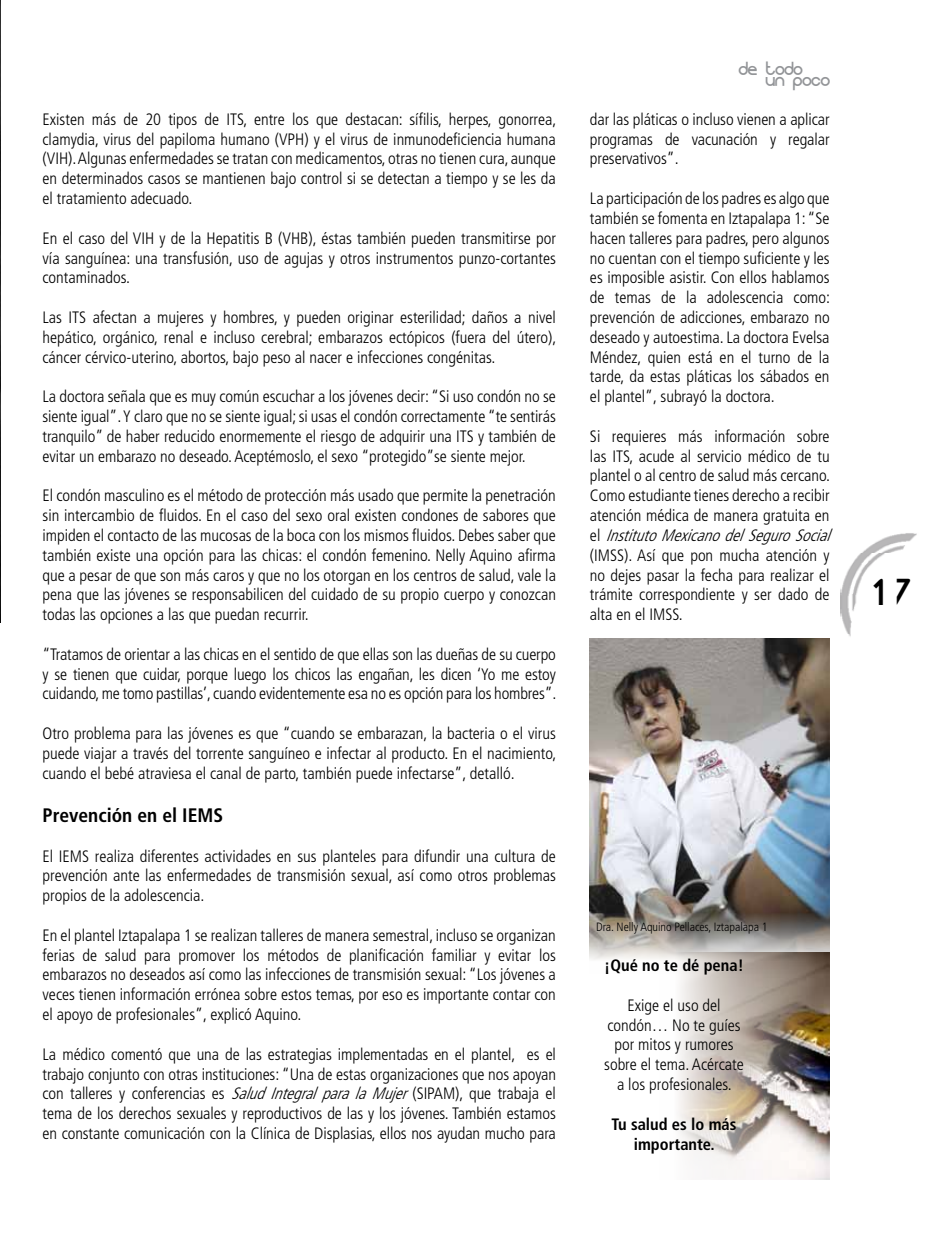
<style>
.page{position:relative;width:936px;height:1234px;background:#fff}
.page>*{position:absolute;margin:0;border:0;box-sizing:border-box;transform-origin:0 0}
.t1{font:39px "Baby Face";color:#000}
.t2{font:700 condensed 19.5px "Frutiger";color:#000}
.t3{font:18px "Evolution";color:#939598}
.t4{font:300 condensed 16.5px/19.8px "Frutiger";color:#000;text-align:justify}
.t5{font:700 condensed 16.5px/19.8px "Frutiger";color:#000;text-align:center}
.t6{font:300 condensed 12px "Frutiger";color:#000}
.s1{font-style:italic}
</style>
<div class="page">
<img style="left:840px;top:533px;width:77px;height:104px">
<img style="left:0;top:0;width:1px;height:354px">
<img style="left:678px;top:973px;width:151px;height:205px">
<svg style="left:0;top:354px;width:1px;height:269px"></svg>
<img style="left:590px;top:638px;width:239px;height:335px">
<p class="t4" style="left:43px;top:109px;width:515px">Existen más de 20 tipos de ITS, entre los que destacan: sífilis, herpes, gonorrea, clamydia, virus del papiloma humano (VPH) y el virus de inmunodeficiencia humana (VIH). Algunas enfermedades se tratan con medicamentos, otras no tienen cura, aunque en determinados casos se mantienen bajo control si se detectan a tiempo y se les da el tratamiento adecuado.</p>
<p class="t4" style="left:43px;top:228px;width:515px">En el caso del VIH y de la Hepatitis B (VHB), éstas también pueden transmitirse por vía sanguínea: una transfusión, uso de agujas y otros instrumentos punzo-cortantes contaminados.</p>
<p class="t4" style="left:43px;top:307px;width:515px">Las ITS afectan a mujeres y hombres, y pueden originar esterilidad; daños a nivel hepático, orgánico, renal e incluso cerebral; embarazos ectópicos (fuera del útero), cáncer cérvico-uterino, abortos, bajo peso al nacer e infecciones congénitas.</p>
<p class="t4" style="left:43px;top:387px;width:515px">La doctora señala que es muy común escuchar a los jóvenes decir: “Si uso condón no se siente igual”. Y claro que no se siente igual; si usas el condón correctamente “te sentirás tranquilo” de haber reducido enormemente el riesgo de adquirir una ITS y también de evitar un embarazo no deseado. Aceptémoslo, el sexo “protegido”se siente mejor.</p>
<p class="t4" style="left:43px;top:486px;width:515px">El condón masculino es el método de protección más usado que permite la penetración sin intercambio de fluidos. En el caso del sexo oral existen condones de sabores que impiden el contacto de las mucosas de la boca con los mismos fluidos. Debes saber que también existe una opción para las chicas: el condón femenino. Nelly Aquino afirma que a pesar de que son más caros y que no los otorgan en los centros de salud, vale la pena que las jóvenes se responsabilicen del cuidado de su propio cuerpo y conozcan todas las opciones a las que puedan recurrir.</p>
<p class="t4" style="left:43px;top:644px;width:515px">“Tratamos de orientar a las chicas en el sentido de que ellas son las dueñas de su cuerpo y se tienen que cuidar, porque luego los chicos las engañan, les dicen ‘Yo me estoy cuidando, me tomo pastillas’, cuando evidentemente esa no es opción para los hombres”.</p>
<p class="t4" style="left:43px;top:723px;width:515px">Otro problema para las jóvenes es que “cuando se embarazan, la bacteria o el virus puede viajar a través del torrente sanguíneo e infectar al producto. En el nacimiento, cuando el bebé atraviesa el canal de parto, también puede infectarse”, detalló.</p>
<p class="t2" style="left:43px;top:803px;width:182px">Prevención en el IEMS</p>
<p class="t4" style="left:43px;top:846px;width:515px">El IEMS realiza diferentes actividades en sus planteles para difundir una cultura de prevención ante las enfermedades de transmisión sexual, así como otros problemas propios de la adolescencia.</p>
<p class="t4" style="left:43px;top:925px;width:515px">En el plantel Iztapalapa 1 se realizan talleres de manera semestral, incluso se organizan ferias de salud para promover los métodos de planificación familiar y evitar los embarazos no deseados así como las infecciones de transmisión sexual: “Los jóvenes a veces tienen información errónea sobre estos temas, por eso es importante contar con el apoyo de profesionales”, explicó Aquino.</p>
<p class="t4" style="left:43px;top:1044px;width:515px">La médico comentó que una de las estrategias implementadas en el plantel, es el trabajo conjunto con otras instituciones: “Una de estas organizaciones que nos apoyan con talleres y conferencias es <span class="s1">SaludIntegralparalaMujer</span>(SIPAM), que trabaja el tema de los derechos sexuales y reproductivos de las y los jóvenes. También estamos en constante comunicación con la Clínica de Displasias, ellos nos ayudan mucho para</p>
<p class="t3" style="left:738px;top:58px;width:65px">de todo</p>
<p class="t3" style="left:765px;top:69px;width:65px">un poco</p>
<p class="t4" style="left:590px;top:109px;width:241px">dar las pláticas o incluso vienen a aplicar programas de vacunación y regalar preservativos”.</p>
<p class="t4" style="left:590px;top:189px;width:242px">La participación de los padres es algo que también se fomenta en Iztapalapa 1: “Se hacen talleres para padres, pero algunos no cuentan con el tiempo suficiente y les es imposible asistir. Con ellos hablamos de temas de la adolescencia como: prevención de adicciones, embarazo no deseado y autoestima. La doctora Evelsa Méndez, quien está en el turno de la tarde, da estas pláticas los sábados en el plantel”, subrayó la doctora.</p>
<p class="t4" style="left:590px;top:426px;width:248px;text-align:left">Si requieres más información sobre las ITS, acude al servicio médico de tu plantel o al centro de salud más cercano.<br>Como estudiante tienes derecho a recibir atención médica de manera gratuita en e l <span class="s1">InstitutoMexicanodelSeguroSocial </span>(IMSS). Así que pon mucha atención y no dejes pasar la fecha para realizar el trámite correspondiente y ser dado de alta en el IMSS.</p>
<p class="t6" style="left:596px;top:920px;width:173px">Dra. Nelly Aquino Pellaces, Iztapalapa 1</p>
<p class="t5" style="left:604px;top:955px;width:141px">¡Qué no te dé pena!</p>
<p class="t4" style="left:604px;top:995px;width:141px;text-align:center">Exige el uso del condón… No te guíes por mitos y rumores sobre el tema. Acércate a los profesionales.</p>
<p class="t5" style="left:611px;top:1113px;width:126px">Tu salud es lo más importante.</p>
<h1 class="t1" style="left:865px;top:573px;width:52px">17</h1>
</div>
